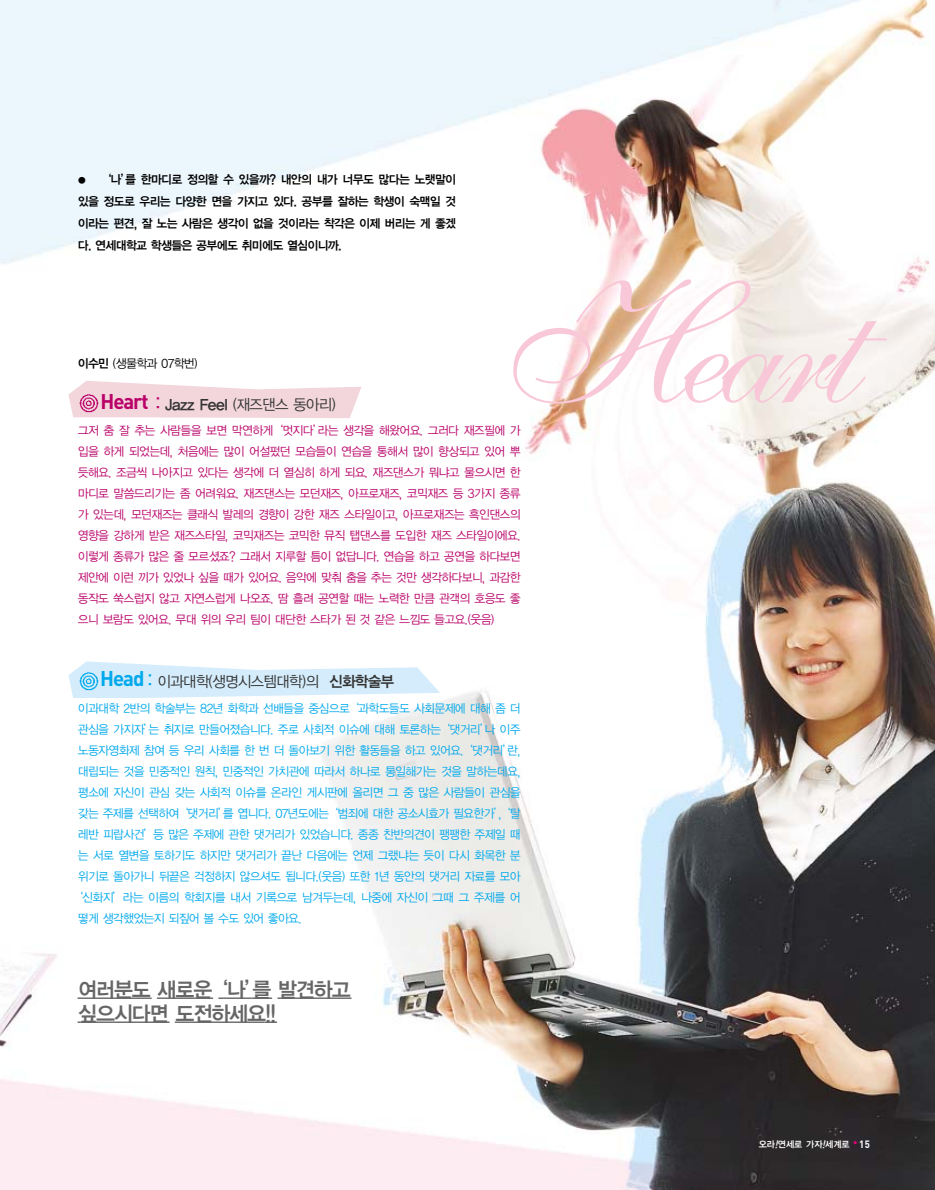
<style>
.page{position:relative;width:935px;height:1190px;background:#fff}
.page>*{position:absolute;margin:0;border:0;box-sizing:border-box;transform-origin:0 0}
.t1{font:174.9px "Allegro";letter-spacing:-.06em;color:#f8c8d8}
.t2{font:21px/24px "YGO14";letter-spacing:-.12em;color:#666}
.t3{font:15px "YGO12";letter-spacing:-.12em;color:#333}
.t4{font:12px "YGO12";letter-spacing:-.12em;color:#00a8ec}
.t5{font:12px/21px "YGO12";letter-spacing:-.12em;color:#b90068;text-align:justify}
.t6{font:12px/22px "YGO14";letter-spacing:-.12em;color:#000;text-align:justify}
.t7{font:12px "YGO12";letter-spacing:-.12em;color:#000}
.t8{font:700 10.5px "DIN";color:#fff;scale:.9 1}
.t9{font:9px "YGO14";letter-spacing:-.07em;color:#fff}
.s1{font-family:"YGO14"}
.s2{font-family:"DIN";font-weight:700;font-size:21px;color:#b90068}
.s3{font-size:21px;color:#b90068}
.s4{font-family:"DIN";font-weight:700;font-size:21px;color:#00a8ec}
.s5{font-size:21px;color:#00a8ec}
.s6{font-style:italic}
</style>
<div class="page">
<img style="left:1px;top:0;width:933px;height:1190px">
<hr style="left:77px;top:997px;width:75px;height:1px;background:#666">
<hr style="left:157px;top:997px;width:56px;height:1px;background:#666">
<svg style="left:218px;top:997px;width:54px;height:1px"></svg>
<hr style="left:277px;top:997px;width:74px;height:1px;background:#666">
<hr style="left:77px;top:1021px;width:92px;height:1px;background:#666">
<hr style="left:175px;top:1021px;width:89px;height:1px;background:#666">
<svg style="left:264px;top:1021px;width:13px;height:1px"></svg>
<svg style="left:68px;top:381px;width:293px;height:37px"></svg>
<svg style="left:68px;top:661px;width:372px;height:37px"></svg>
<img style="left:78px;top:391px;width:21px;height:24px">
<img style="left:78px;top:669px;width:21px;height:24px">
<svg style="left:79px;top:176px;width:6px;height:7px"></svg>
<p class="t6" style="left:77px;top:169px;width:380px;text-indent:23px">‘나’를 한마디로 정의할 수 있을까? 내안의 내가 너무도 많다는 노랫말이 있을 정도로 우리는 다양한 면을 가지고 있다. 공부를 잘하는 학생이 숙맥일 것 이라는 편견, 잘 노는 사람은 생각이 없을 것이라는 착각은 이제 버리는 게 좋겠 다. 연세대학교 학생들은 공부에도 취미에도 열심이니까.</p>
<h1 class="t1" style="left:484px;top:297px;width:352px">Heart</h1>
<p class="t7" style="left:77px;top:358px;width:122px"><span class="s1">이수민</span> (생물학과 07학번)</p>
<p class="t3" style="left:101px;top:398px;width:237px"><span class="s2">Heart</span> <span class="s3">:</span> <span class="s1">Jazz Feel</span> (재즈댄스 동아리)</p>
<p class="t5" style="left:77px;top:421px;width:445px">그저 춤 잘 추는 사람들을 보면 막연하게‘멋지다’라는 생각을 해왔어요. 그러다 재즈필에 가 입을 하게 되었는데, 처음에는 많이 어설펐던 모습들이 연습을 통해서 많이 향상되고 있어 뿌 듯해요. 조금씩 나아지고 있다는 생각에 더 열심히 하게 되요. 재즈댄스가 뭐냐고 물으시면 한 마디로 말씀드리기는 좀 어려워요. 재즈댄스는 모던재즈, 아프로재즈, 코믹재즈 등 3가지 종류 가 있는데, 모던재즈는 클래식 발레의 경향이 강한 재즈 스타일이고, 아프로재즈는 흑인댄스의 영향을 강하게 받은 재즈스타일, 코믹재즈는 코믹한 뮤직 탭댄스를 도입한 재즈 스타일이에요. 이렇게 종류가 많은 줄 모르셨죠? 그래서 지루할 틈이 없답니다. 연습을 하고 공연을 하다보면 제안에 이런 끼가 있었나 싶을 때가 있어요. 음악에 맞춰 춤을 추는 것만 생각하다보니, 과감한 동작도 쑥스럽지 않고 자연스럽게 나오죠. 땀 흘려 공연할 때는 노력한 만큼 관객의 호응도 좋 으니 보람도 있어요. 무대 위의 우리 팀이 대단한 스타가 된 것 같은 느낌도 들고요.(웃음)</p>
<p class="t3" style="left:100px;top:675px;width:296px"><span class="s4">Head</span> <span class="s5">:</span> 이과대학(생명시스템대학)의 <span class="s1">신화학술부</span></p>
<p class="t4" style="left:77px;top:702px;width:445px">이과대학 2반의 학술부는 82년 화학과 선배들을 중심으로‘과학도들도 사회문제에 대해 좀 더</p>
<p class="t4" style="left:77px;top:723px;width:445px">관심을 가지자’는 취지로 만들어졌습니다. 주로 사회적 이슈에 대해 토론하는‘댓거리’나 이주</p>
<p class="t4" style="left:77px;top:744px;width:445px">노동자영화제 참여 등 우리 사회를 한 번 더 돌아보기 위한 활동들을 하고 있어요. ‘댓거리’란,</p>
<p class="t4" style="left:77px;top:765px;width:445px">대립되는 것을 민중적인 원칙, 민중적인 가치관에 따라서 하나로 통일해가는 것을 말하는데요,</p>
<p class="t4" style="left:77px;top:786px;width:445px">평소에 자신이 관심 갖는 사회적 이슈를 온라인 게시판에 올리면 그 중 많은 사람들이 관심을</p>
<p class="t4" style="left:77px;top:807px;width:445px">갖는 주제를 선택하여‘댓거리’를 엽니다. 07년도에는‘범죄에 대한 공소시효가 필요한가’, ‘탈</p>
<p class="t4" style="left:77px;top:828px;width:445px">레반 피랍사건’등 많은 주제에 관한 댓거리가 있었습니다. 종종 찬반의견이 팽팽한 주제일 때</p>
<p class="t4" style="left:77px;top:849px;width:445px">는 서로 열변을 토하기도 하지만 댓거리가 끝난 다음에는 언제 그랬냐는 듯이 다시 화목한 분</p>
<p class="t4" style="left:77px;top:870px;width:445px">위기로 돌아가니 뒤끝은 걱정하지 않으셔도 됩니다.(웃음) 또한 1년 동안의 댓거리 자료를 모아</p>
<p class="t4" style="left:72px;top:891px;width:451px">‘신화지’라는 이름의 학회지를 내서 기록으로 남겨두는데, 나중에 자신이 그때 그 주제를 어</p>
<p class="t4" style="left:77px;top:912px;width:226px">떻게 생각했었는지 되짚어 볼 수도 있어 좋아요.</p>
<h2 class="t2" style="left:77px;top:979px;width:275px">여러분도 새로운‘나’를 발견하고 싶으시다면 도전하세요!!</h2>
<p class="t9" style="left:758px;top:1139px;width:101px">오라<span class="s6">!</span>연세로 가자<span class="s6">!</span>세계로 <sup>●</sup></p>
<p class="t8" style="left:859px;top:1140px;width:13px">15</p>
</div>
